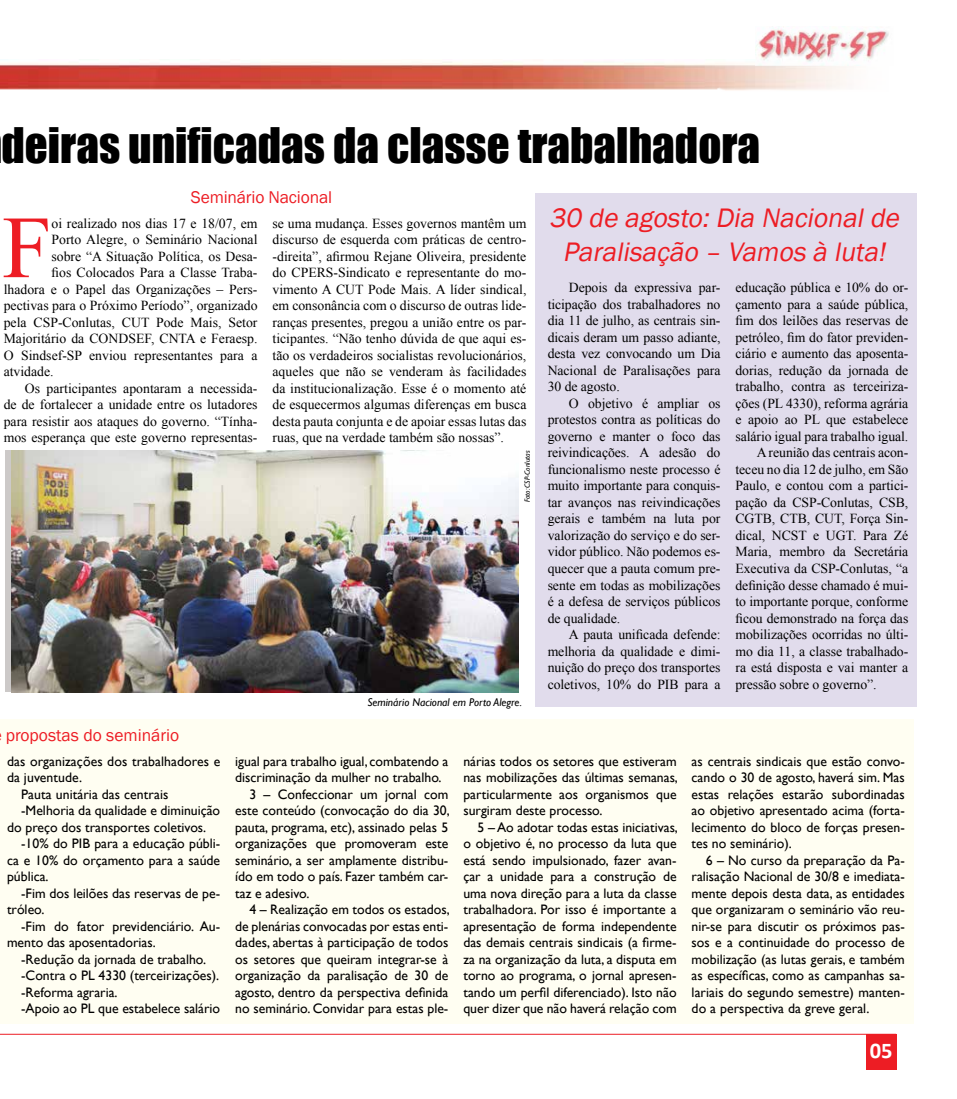
<style>
.page{position:relative;width:957px;height:1099px;background:#fff}
.page>*{position:absolute;margin:0;border:0;box-sizing:border-box;transform-origin:0 0}
.t1{font:88.5px "Times New Roman";color:#ed1d24}
.t2{font:45px "Impact";color:#000}
.t3{font:italic 27.5px/33px "Franklin Gothic";color:#ed1d24;text-align:center}
.t4{font:700 22.5px "Calibri";color:#fff}
.t5{font:17.5px "Franklin Gothic";letter-spacing:-.005em;color:#ed1d24}
.t6{font:13.75px/16.5px "Times New Roman";letter-spacing:-.005em;color:#000;text-align:justify}
.t7{font:13.75px/16.5px "Gill Sans";color:#000;text-align:justify}
.t8{font:italic 11.25px "Gill Sans";color:#000}
.t9{font:italic 7.5px "Gill Sans";color:#000}
</style>
<div class="page">
<img style="left:11px;top:450px;width:507px;height:242px">
<img style="left:0;top:62px;width:858px;height:29px">
<div style="left:535px;top:193px;width:381px;height:513px;background:#e1dcec"></div>
<div style="left:0;top:718px;width:913px;height:305px;background:#fffef2"></div>
<hr style="left:0;top:1033px;width:896px;height:1px;background:#ed1d24">
<div style="left:866px;top:1033px;width:30px;height:36px;background:#ed1d24"></div>
<img style="left:756px;top:26px;width:133px;height:39px">
<h2 class="t2" style="left:2px;top:110px;width:760px">deiras unificadas da classe trabalhadora</h2>
<p class="t5" style="left:191px;top:186px;width:143px">Seminário Nacional</p>
<h1 class="t1" style="left:2px;top:188px;width:51px">F</h1>
<p class="t6" style="left:51px;top:214px;width:207px">oi realizado nos dias 17 e 18/07, em</p>
<p class="t6" style="left:51px;top:231px;width:207px">Porto Alegre, o Seminário Nacional</p>
<p class="t6" style="left:51px;top:247px;width:207px">sobre “A Situação Política, os Desa-</p>
<p class="t6" style="left:51px;top:264px;width:207px">fios Colocados Para a Classe Traba-</p>
<p class="t6" style="left:4px;top:280px;width:255px">lhadora e o Papel das Organizações – Pers-</p>
<p class="t6" style="left:4px;top:297px;width:255px">pectivas para o Próximo Período”, organizado</p>
<p class="t6" style="left:4px;top:313px;width:255px">pela CSP-Conlutas, CUT Pode Mais, Setor</p>
<p class="t6" style="left:4px;top:330px;width:255px">Majoritário da CONDSEF, CNTA e Feraesp.</p>
<p class="t6" style="left:4px;top:346px;width:255px">O Sindsef-SP enviou representantes para a</p>
<p class="t6" style="left:4px;top:363px;width:52px">atvidade.</p>
<p class="t6" style="left:25px;top:379px;width:234px">Os participantes apontaram a necessida-</p>
<p class="t6" style="left:4px;top:396px;width:255px">de de fortalecer a unidade entre os lutadores</p>
<p class="t6" style="left:4px;top:412px;width:255px">para resistir aos ataques do governo. “Tínha-</p>
<p class="t6" style="left:4px;top:429px;width:255px">mos esperança que este governo representas-</p>
<p class="t6" style="left:272px;top:214px;width:255px">se uma mudança. Esses governos mantêm um discurso de esquerda com práticas de centro--direita”, afirmou Rejane Oliveira, presidente do CPERS-Sindicato e representante do mo&shy;vimento A CUT Pode Mais. A líder sindical, em consonância com o discurso de outras lide&shy;ranças presentes, pregou a união entre os par&shy;ticipantes. “Não tenho dúvida de que aqui es&shy;tão os verdadeiros socialistas revolucionários, aqueles que não se venderam às facilidades da institucionalização. Esse é o momento até de esquecermos algumas diferenças em busca desta pauta conjunta e de apoiar essas lutas das ruas, que na verdade também são nossas”.</p>
<p class="t9" style="left:523px;top:502px;width:53px;rotate:-90deg">Foto: CSP-Conlutas</p>
<p class="t5" style="left:6px;top:724px;width:175px">propostas do seminário</p>
<p class="t8" style="left:367px;top:695px;width:156px">Seminário Nacional em Porto Alegre.</p>
<h3 class="t3" style="left:549px;top:202px;width:357px">30 de agosto:Dia Nacionalde<br>Paralisação – Vamos à luta!</h3>
<p class="t6" style="left:548px;top:279px;width:174px;text-indent:21px">Depois da expressiva par&shy;ticipação dos trabalhadores no dia 11 de julho, as centrais sin&shy;dicais deram um passo adiante, desta vez convocando um Dia Nacional de Paralisações para 30 de agosto.</p>
<p class="t6" style="left:548px;top:395px;width:174px;text-indent:21px">O objetivo é ampliar os protestos contra as políticas do governo e manter o foco das reivindicações. A adesão do funcionalismo neste processo é muito importante para conquis&shy;tar avanços nas reivindicações gerais e também na luta por valorização do serviço e do ser&shy;vidor público. Não podemos es&shy;quecer que a pauta comum pre&shy;sente em todas as mobilizações é a defesa de serviços públicos de qualidade.</p>
<p class="t6" style="left:548px;top:626px;width:174px;text-indent:21px">A pauta unificada defende: melhoria da qualidade e dimi&shy;nuição do preço dos transportes coletivos, 10% do PIB para a</p>
<p class="t6" style="left:735px;top:279px;width:174px">educação pública e 10% do or-</p>
<p class="t6" style="left:735px;top:296px;width:174px">çamento para a saúde pública,</p>
<p class="t6" style="left:735px;top:312px;width:174px">fim dos leilões das reservas de</p>
<p class="t6" style="left:735px;top:329px;width:174px">petróleo, fim do fator previden-</p>
<p class="t6" style="left:735px;top:345px;width:174px">ciário e aumento das aposenta-</p>
<p class="t6" style="left:735px;top:362px;width:174px">dorias, redução da jornada de</p>
<p class="t6" style="left:735px;top:378px;width:174px">trabalho, contra as terceiriza-</p>
<p class="t6" style="left:735px;top:395px;width:174px">ções (PL 4330), reforma agrária</p>
<p class="t6" style="left:735px;top:411px;width:174px">e apoio ao PL que estabelece</p>
<p class="t6" style="left:735px;top:428px;width:174px">salário igual para trabalho igual.</p>
<p class="t6" style="left:757px;top:444px;width:153px">A reunião das centrais acon-</p>
<p class="t6" style="left:735px;top:461px;width:174px">teceu no dia 12 de julho, em São</p>
<p class="t6" style="left:735px;top:477px;width:174px">Paulo, e contou com a partici-</p>
<p class="t6" style="left:735px;top:494px;width:174px">pação da CSP-Conlutas, CSB,</p>
<p class="t6" style="left:735px;top:510px;width:174px">CGTB, CTB, CUT, Força Sin-</p>
<p class="t6" style="left:735px;top:527px;width:174px">dical, NCST e UGT. Para Zé</p>
<p class="t6" style="left:735px;top:543px;width:174px">Maria, membro da Secretária</p>
<p class="t6" style="left:735px;top:560px;width:174px">Executiva da CSP-Conlutas, “a</p>
<p class="t6" style="left:735px;top:576px;width:174px">definição desse chamado é mui-</p>
<p class="t6" style="left:735px;top:593px;width:174px">to importante porque, conforme</p>
<p class="t6" style="left:735px;top:609px;width:174px">ficou demonstrado na força das</p>
<p class="t6" style="left:735px;top:626px;width:174px">mobilizações ocorridas no últi-</p>
<p class="t6" style="left:735px;top:642px;width:174px">mo dia 11, a classe trabalhado-</p>
<p class="t6" style="left:735px;top:659px;width:174px">ra está disposta e vai manter a</p>
<p class="t6" style="left:735px;top:675px;width:143px">pressão sobre o governo”.</p>
<p class="t7" style="left:7px;top:753px;width:215px">das organizações dos trabalhadores e</p>
<p class="t7" style="left:7px;top:769px;width:77px">da juventude.</p>
<p class="t7" style="left:21px;top:786px;width:149px">Pauta unitária das centrais</p>
<p class="t7" style="left:21px;top:802px;width:200px">-Melhoria da qualidade e diminuição</p>
<p class="t7" style="left:7px;top:819px;width:201px">do preço dos transportes coletivos.</p>
<p class="t7" style="left:21px;top:835px;width:200px">-10% do PIB para a educação públi-</p>
<p class="t7" style="left:7px;top:852px;width:215px">ca e 10% do orçamento para a saúde</p>
<p class="t7" style="left:7px;top:868px;width:43px">pública.</p>
<p class="t7" style="left:21px;top:885px;width:200px">-Fim dos leilões das reservas de pe-</p>
<p class="t7" style="left:7px;top:901px;width:39px">tróleo.</p>
<p class="t7" style="left:21px;top:918px;width:200px">-Fim do fator previdenciário. Au-</p>
<p class="t7" style="left:7px;top:934px;width:150px">mento das aposentadorias.</p>
<p class="t7" style="left:21px;top:951px;width:186px">-Redução da jornada de trabalho.</p>
<p class="t7" style="left:21px;top:967px;width:199px">-Contra o PL 4330 (terceirizações).</p>
<p class="t7" style="left:21px;top:984px;width:98px">-Reforma agraria.</p>
<p class="t7" style="left:21px;top:1000px;width:200px">-Apoio ao PL que estabelece salário</p>
<p class="t7" style="left:235px;top:753px;width:215px">igual para trabalho igual, combatendo a</p>
<p class="t7" style="left:235px;top:769px;width:208px">discriminação da mulher no trabalho.</p>
<p class="t7" style="left:249px;top:786px;width:200px">3 – Confeccionar um jornal com</p>
<p class="t7" style="left:235px;top:802px;width:216px">este conteúdo (convocação do dia 30,</p>
<p class="t7" style="left:235px;top:819px;width:215px">pauta, programa, etc), assinado pelas 5</p>
<p class="t7" style="left:235px;top:835px;width:215px">organizações que promoveram este</p>
<p class="t7" style="left:235px;top:852px;width:215px">seminário, a ser amplamente distribu-</p>
<p class="t7" style="left:235px;top:868px;width:215px">ído em todo o país. Fazer também car-</p>
<p class="t7" style="left:235px;top:885px;width:76px">taz e adesivo.</p>
<p class="t7" style="left:249px;top:901px;width:202px">4 – Realização em todos os estados,</p>
<p class="t7" style="left:235px;top:918px;width:215px">de plenárias convocadas por estas enti-</p>
<p class="t7" style="left:235px;top:934px;width:215px">dades, abertas à participação de todos</p>
<p class="t7" style="left:235px;top:951px;width:215px">os setores que queiram integrar-se à</p>
<p class="t7" style="left:235px;top:967px;width:215px">organização da paralisação de 30 de</p>
<p class="t7" style="left:235px;top:984px;width:215px">agosto, dentro da perspectiva definida</p>
<p class="t7" style="left:235px;top:1000px;width:215px">no seminário. Convidar para estas ple-</p>
<p class="t7" style="left:463px;top:753px;width:216px">nárias todos os setores que estiveram nas mobilizações das últimas semanas, particularmente aos organismos que surgiram deste processo.</p>
<p class="t7" style="left:463px;top:819px;width:216px;text-indent:14px">5 – Ao adotar todas estas iniciativas, o objetivo é, no processo da luta que está sendo impulsionado, fazer avan&shy;çar a unidade para a construção de uma nova direção para a luta da classe trabalhadora. Por isso é importante a apresentação de forma independente das demais centrais sindicais (a firme&shy;za na organização da luta, a disputa em torno ao programa, o jornal apresen&shy;tando um perfil diferenciado). Isto não quer dizer que não haverá relação com</p>
<p class="t7" style="left:691px;top:753px;width:215px">as centrais sindicais que estão convo&shy;cando o 30 de agosto, haverá sim. Mas estas relações estarão subordinadas ao objetivo apresentado acima (forta&shy;lecimento do bloco de forças presen&shy;tes no seminário).</p>
<p class="t7" style="left:691px;top:852px;width:215px;text-indent:14px">6 – No curso da preparação da Pa&shy;ralisação Nacional de 30/8 e imediata&shy;mente depois desta data, as entidades que organizaram o seminário vão reu&shy;nir-se para discutir os próximos pas&shy;sos e a continuidade do processo de mobilização (as lutas gerais, e também as específicas, como as campanhas sa&shy;lariais do segundo semestre) manten&shy;do a perspectiva da greve geral.</p>
<h3 class="t4" style="left:869px;top:1035px;width:24px">05</h3>
</div>
